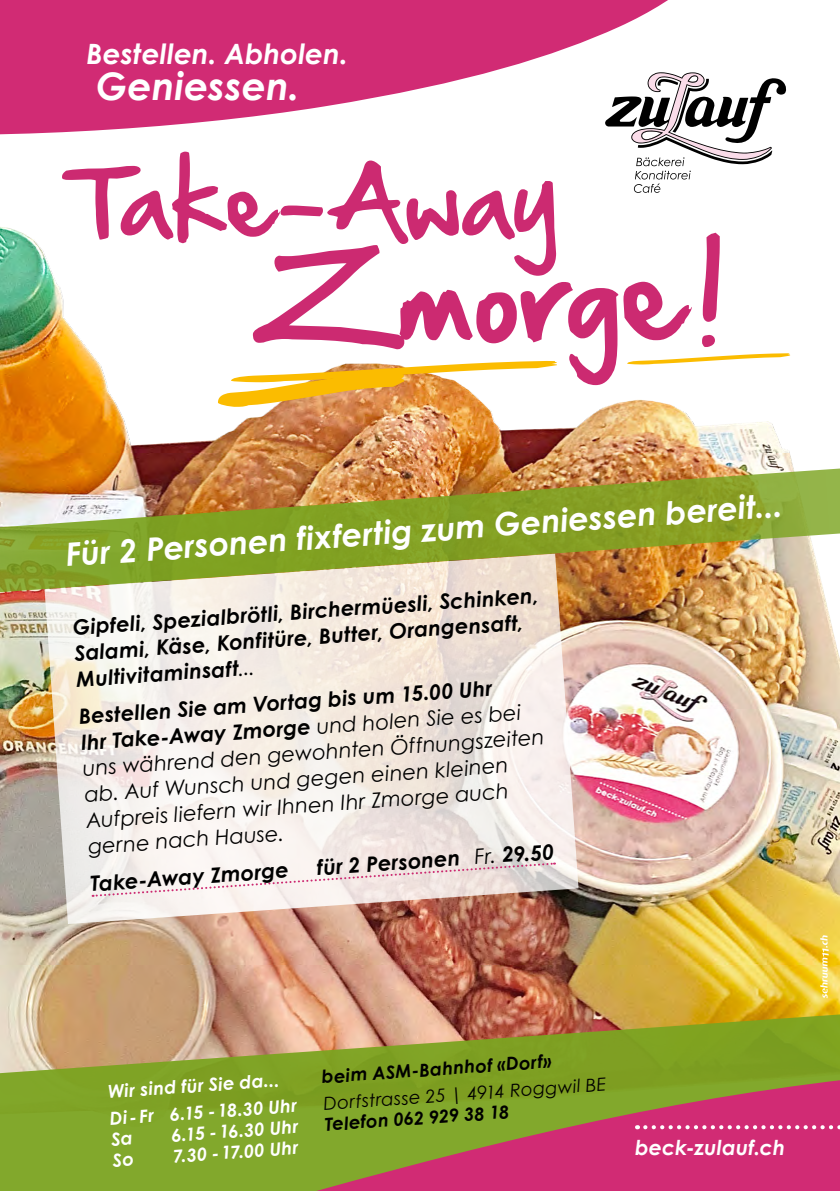
<style>
.page{position:relative;width:840px;height:1191px;background:#fff}
.page>*{position:absolute;margin:0;border:0;box-sizing:border-box;transform-origin:0 0}
.t1{font:108.2px "Hand Of Sean";color:#cc2a71}
.t2{font:83.4px "Hand Of Sean";letter-spacing:.005em;color:#cc2a71}
.t3{font:italic 700 38px "Century Gothic";color:#fff}
.t4{font:italic 700 32px "Century Gothic";color:#fff}
.t5{font:italic 700 28px "Century Gothic";color:#fff}
.t6{font:italic 21px/26px "Century Gothic";color:#000}
.t7{font:italic 700 21px/26px "Century Gothic";color:#000}
.t8{font:italic 700 20.6px "Century Gothic";letter-spacing:.01em;color:#fff}
.t9{font:italic 700 18px/26.6px "Century Gothic";color:#fff}
.t10{font:italic 700 18px "Century Gothic";color:#000}
.t11{font:italic 18px "Century Gothic";color:#000}
.s1{font-weight:400}
.s2{font-weight:700}
</style>
<div class="page">
<img style="left:0;top:227px;width:839px;height:779px">
<img style="left:0;top:1006px;width:839px;height:59px">
<svg style="left:0;top:1065px;width:839px;height:126px;background:#99803f"></svg>
<svg style="left:45px;top:595px;width:533px;height:329px"></svg>
<img style="left:0;top:466px;width:839px;height:129px">
<svg style="left:645px;top:1125px;width:195px;height:4px"></svg>
<svg style="left:631px;top:78px;width:154px;height:115px"></svg>
<svg style="left:0;top:0;width:755px;height:135px;fill:#d12b74"></svg>
<svg style="left:626px;top:353px;width:163px;height:11px"></svg>
<svg style="left:217px;top:360px;width:339px;height:47px"></svg>
<svg style="left:93px;top:861px;width:461px;height:36px"></svg>
<svg style="left:819px;top:935px;width:9px;height:63px"></svg>
<svg style="left:111px;top:1132px;width:21px;height:14px"></svg>
<svg style="left:112px;top:1153px;width:21px;height:14px"></svg>
<h3 class="t5" style="left:86px;top:36px;width:262px">Bestellen. Abholen.</h3>
<h3 class="t3" style="left:96px;top:62px;width:205px">Geniessen.</h3>
<h2 class="t2" style="left:71px;top:127px;width:488px">Take-Away</h2>
<h1 class="t1" style="left:261px;top:198px;width:462px">Zmorge !</h1>
<h3 class="t4" style="left:65px;top:534px;width:719px;rotate:-4deg">Für 2 Personen fixfertig zum Geniessen bereit...</h3>
<p class="t7" style="left:72px;top:614px;width:468px;rotate:-4deg">Gipfeli, Spezialbrötli, Birchermüesli, Schinken,<br>Salami, Käse, Konfitüre, Butter, Orangensaft,<br>Multivitaminsaft<span class="s1">...</span></p>
<p class="t6" style="left:78px;top:703px;width:464px;rotate:-4deg"><span class="s2">Bestellen Sie am Vortag bis um 15.00 Uhr<br>Ihr Take-Away Zmorge</span> und holen Sie es bei uns während den gewohnten Öffnungszeiten ab. Auf Wunsch und gegen einen kleinen Aufpreis liefern wir Ihnen Ihr Zmorge auch gerne nach Hause.</p>
<p class="t7" style="left:90px;top:870px;width:200px;rotate:-4deg">Take-Away Zmorge</p>
<p class="t7" style="left:316px;top:854px;width:239px;rotate:-4deg">für 2 Personen <span class="s1">Fr.</span> 29.50</p>
<p class="t9" style="left:107px;top:1078px;width:189px;rotate:-4deg">Wir sind für Sie da...<br>Di-Fr 6.15 -18.30 Uhr</p>
<p class="t9" style="left:170px;top:1121px;width:129px;rotate:-4deg">6.15 -16.30 Uhr</p>
<p class="t9" style="left:172px;top:1142px;width:127px;rotate:-4deg">7.30 -17.00 Uhr</p>
<p class="t10" style="left:321px;top:1065px;width:232px;rotate:-4deg">beim ASM-Bahnhof «Dorf»</p>
<p class="t11" style="left:323px;top:1092px;width:284px;rotate:-4deg">Dorfstrasse 25 | 4914 Roggwil BE</p>
<p class="t10" style="left:324px;top:1112px;width:186px;rotate:-4deg">Telefon 062 929 38 18</p>
<p class="t8" style="left:634px;top:1134px;width:151px">beck-zulauf.ch</p>
</div>
